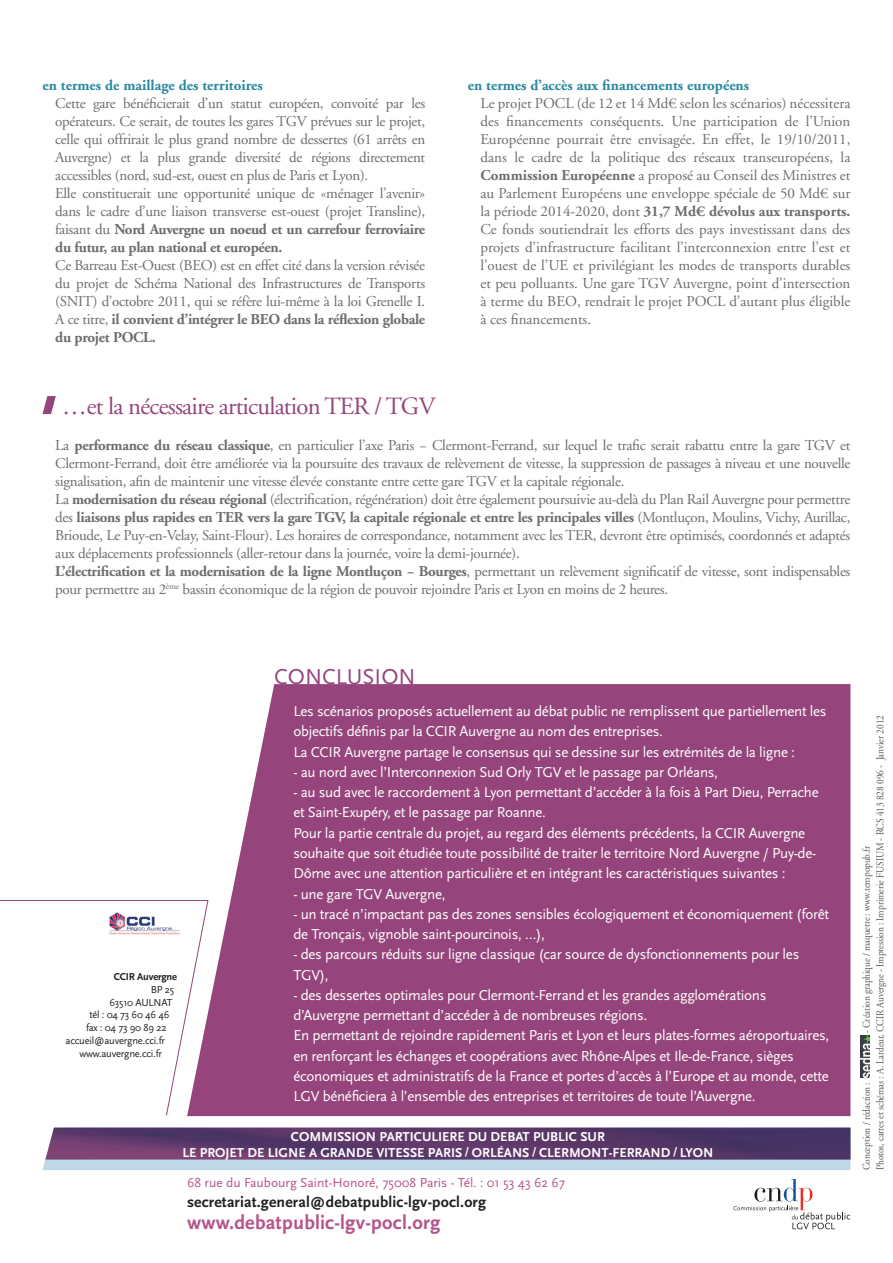
<style>
.page{position:relative;width:893px;height:1263px;background:#fff}
.page>*{position:absolute;margin:0;border:0;box-sizing:border-box;transform-origin:0 0}
.t1{font:24.75px "Adobe Garamond LT";letter-spacing:-.03em;color:#95457b}
.t2{font:22.5px "Scala Sans Pro";color:#95457b}
.t3{font:700 20.25px "Scala Sans Pro";letter-spacing:.01em;color:#b5548a}
.t4{font:700 15.75px "Scala Sans Pro";letter-spacing:.01em;color:#231f20}
.t5{font:15px/18px "Adobe Garamond LT";letter-spacing:-.02em;color:#6c6d70}
.t6{font:15px/20.2px "Scala Sans Pro";letter-spacing:-.02em;color:#fff}
.t7{font:700 15px "Adobe Garamond LT";color:#2a89a1}
.t8{font:700 13.5px/15.8px "Scala Sans Pro";color:#fff;text-align:center}
.t9{font:13.5px "Scala Sans Pro";color:#b5548a}
.t10{font:10.5px/13.5px "Adobe Garamond LT";letter-spacing:-.01em;color:#57585a;text-align:center;scale:.9 1}
.t11{font:10.5px "Scala Sans Pro";letter-spacing:-.02em;color:#231f20}
.t12{font:700 10.5px "Scala Sans Pro";letter-spacing:-.02em;color:#231f20}
.s1{font-weight:700}
</style>
<div class="page">
<svg style="left:43px;top:1127px;width:807px;height:43px;background:#756289"></svg>
<svg style="left:734px;top:1179px;width:116px;height:50px"></svg>
<img style="left:860px;top:1035px;width:10px;height:43px">
<svg style="left:0;top:900px;width:187px;height:216px"></svg>
<div style="left:187px;top:684px;width:663px;height:432px;background:#95457b"></div>
<img style="left:107px;top:912px;width:74px;height:23px">
<svg style="left:43px;top:396px;width:13px;height:18px"></svg>
<p class="t7" style="left:43px;top:76px;width:222px">en termes de maillage des territoires</p>
<p class="t5" style="left:55px;top:94px;width:371px">Cette gare bénéficierait d’un statut européen, convoité par les opérateurs. Ce serait, de toutes les gares TGV prévues sur le projet, celle qui offrirait le plus grand nombre de dessertes (61 arrêts en Auvergne) et la plus grande diversité de régions directement accessibles (nord, sud-est, ouest en plus de Paris et Lyon).<br>Elle constituerait une opportunité unique de «ménager l’avenir» dans le cadre d’une liaison transverse est-ouest (projet Transline), faisant du <span class="s1">Nord Auvergne un noeud et un carrefour ferroviaire du futur, au plan national et européen.</span></p>
<p class="t5" style="left:55px;top:256px;width:371px;text-align:justify">Ce Barreau Est-Ouest (BEO) est en effet cité dans la version révisée du projet de Schéma National des Infrastructures de Transports (SNIT) d’octobre 2011, qui se réfère lui-même à la loi Grenelle I.<br>A ce titre, <span class="s1">il convient d’intégrer le BEO dans la réflexion globale du projet POCL.</span></p>
<p class="t7" style="left:468px;top:76px;width:283px">en termes d’accès aux financements européens</p>
<p class="t5" style="left:480px;top:94px;width:371px;text-align:justify">Le projet POCL (de 12 et 14 Md€ selon les scénarios) nécessitera des financements conséquents. Une participation de l’Union Européenne pourrait être envisagée. En effet, le 19/10/2011, dans le cadre de la politique des réseaux transeuropéens, la <span class="s1">Commission Européenne</span> a proposé au Conseil des Ministres et au Parlement Européens une enveloppe spéciale de 50 Md€ sur la période 2014-2020, dont <span class="s1">31,7 Md€ dévolus aux transports.<br></span>Ce fonds soutiendrait les efforts des pays investissant dans des projets d’infrastructure facilitant l’interconnexion entre l’est et l’ouest de l’UE et privilégiant les modes de transports durables et peu polluants. Une gare TGV Auvergne, point d’intersection à terme du BEO, rendrait le projet POCL d’autant plus éligible à ces financements.</p>
<h1 class="t1" style="left:62px;top:391px;width:375px">…et la nécessaire articulation TER / TGV</h1>
<p class="t5" style="left:55px;top:436px;width:797px">La <span class="s1">performance du réseau classique</span>, en particulier l’axe Paris − Clermont-Ferrand, sur lequel le trafic serait rabattu entre la gare TGV et Clermont-Ferrand, doit être améliorée via la poursuite des travaux de relèvement de vitesse, la suppression de passages à niveau et une nouvelle signalisation, afin de maintenir une vitesse élevée constante entre cette gare TGV et la capitale régionale.<br>La <span class="s1">modernisation du réseau régional</span> (électrification, régénération) doit être également poursuivie au-delà du Plan Rail Auvergne pour permettre des <span class="s1">liaisons plus rapides en TER vers la gare TGV, la capitale régionale et entre les principales villes</span> (Montluçon, Moulins, Vichy, Aurillac, Brioude, Le Puy-en-Velay, Saint-Flour). Les horaires de correspondance, notamment avec les TER, devront être optimisés, coordonnés et adaptés aux déplacements professionnels (aller-retour dans la journée, voire la demi-journée).<br><span class="s1">L’électrification et la modernisation de la ligne Montluçon − Bourges</span>, permettant un relèvement significatif de vitesse, sont indispensables pour permettre au 2<sup>ème</sup> bassin économique de la région de pouvoir rejoindre Paris et Lyon en moins de 2 heures.</p>
<p class="t12" style="left:114px;top:969px;width:65px">CCIR Auvergne</p>
<p class="t11" style="left:151px;top:982px;width:25px">BP 25</p>
<p class="t11" style="left:109px;top:995px;width:65px">63510 AULNAT</p>
<p class="t11" style="left:89px;top:1008px;width:82px">tél : 04 73 60 46 46</p>
<p class="t11" style="left:86px;top:1020px;width:82px">fax : 04 73 90 89 22</p>
<p class="t11" style="left:66px;top:1033px;width:101px">accueil@auvergne.cci.fr</p>
<p class="t11" style="left:79px;top:1046px;width:84px">www.auvergne.cci.fr</p>
<h2 class="t2" style="left:274px;top:662px;width:143px">CONCLUSION</h2>
<p class="t6" style="left:293px;top:700px;width:535px">Les scénarios proposés actuellement au débat public ne remplissent que partiellement les objectifs définis par la CCIR Auvergne au nom des entreprises.<br>La CCIR Auvergne partage le consensus qui se dessine sur les extrémités de la ligne :</p>
<p class="t6" style="left:293px;top:761px;width:426px">- au nord avec l’Interconnexion Sud Orly TGV et le passage par Orléans,</p>
<p class="t6" style="left:293px;top:781px;width:527px">- au sud avec le raccordement à Lyon permettant d’accéder à la fois à Part Dieu, Perrache et Saint-Exupéry, et le passage par Roanne.<br>Pour la partie centrale du projet, au regard des éléments précédents, la CCIR Auvergne souhaite que soit étudiée toute possibilité de traiter le territoire Nord Auvergne / Puy-de-Dôme avec une attention particulière et en intégrant les caractéristiques suivantes :</p>
<p class="t6" style="left:293px;top:883px;width:154px">- une gare TGV Auvergne,</p>
<p class="t6" style="left:293px;top:903px;width:537px">- un tracé n’impactant pas des zones sensibles écologiquement et économiquement (forêt de Tronçais, vignoble saint-pourcinois, …),</p>
<p class="t6" style="left:293px;top:943px;width:507px">- des parcours réduits sur ligne classique (car source de dysfonctionnements pour les<br>TGV),</p>
<p class="t6" style="left:293px;top:984px;width:537px">- des dessertes optimales pour Clermont-Ferrand et les grandes agglomérations d’Auvergne permettant d’accéder à de nombreuses régions.<br>En permettant de rejoindre rapidement Paris et Lyon et leurs plates-formes aéroportuaires, en renforçant les échanges et coopérations avec Rhône-Alpes et Ile-de-France, sièges économiques et administratifs de la France et portes d’accès à l’Europe et au monde, cette LGV bénéficiera à l’ensemble des entreprises et territoires de toute l’Auvergne.</p>
<p class="t8" style="left:183px;top:1128px;width:532px">COMMISSION PARTICULIERE DU DEBAT PUBLIC SUR<br>LE PROJET DE LIGNE A GRANDE VITESSE PARIS <sup>/</sup> ORLÉANS <sup>/</sup> CLERMONT-FERRAND <sup>/</sup> LYON</p>
<p class="t9" style="left:187px;top:1173px;width:380px">68 rue du Faubourg Saint-Honoré, 75008 Paris - Tél. : 01 53 43 62 67</p>
<p class="t4" style="left:187px;top:1190px;width:300px">secretariat.general@debatpublic-lgv-pocl.org</p>
<h3 class="t3" style="left:187px;top:1208px;width:255px">www.debatpublic-lgv-pocl.org</h3>
<p class="t10" style="left:860px;top:1170px;width:507px;rotate:-90deg">- Création graphique / maquette : www.tempopub.fr<br>Photos, cartes et schémas : A. Lardeur, CCIR Auvergne - Impression : Imprimerie FUSIUM - RCS 413 828 096 - Janvier 2012</p>
<p class="t10" style="left:860px;top:1170px;width:99px;rotate:-90deg">Conception / rédaction :</p>
</div>
